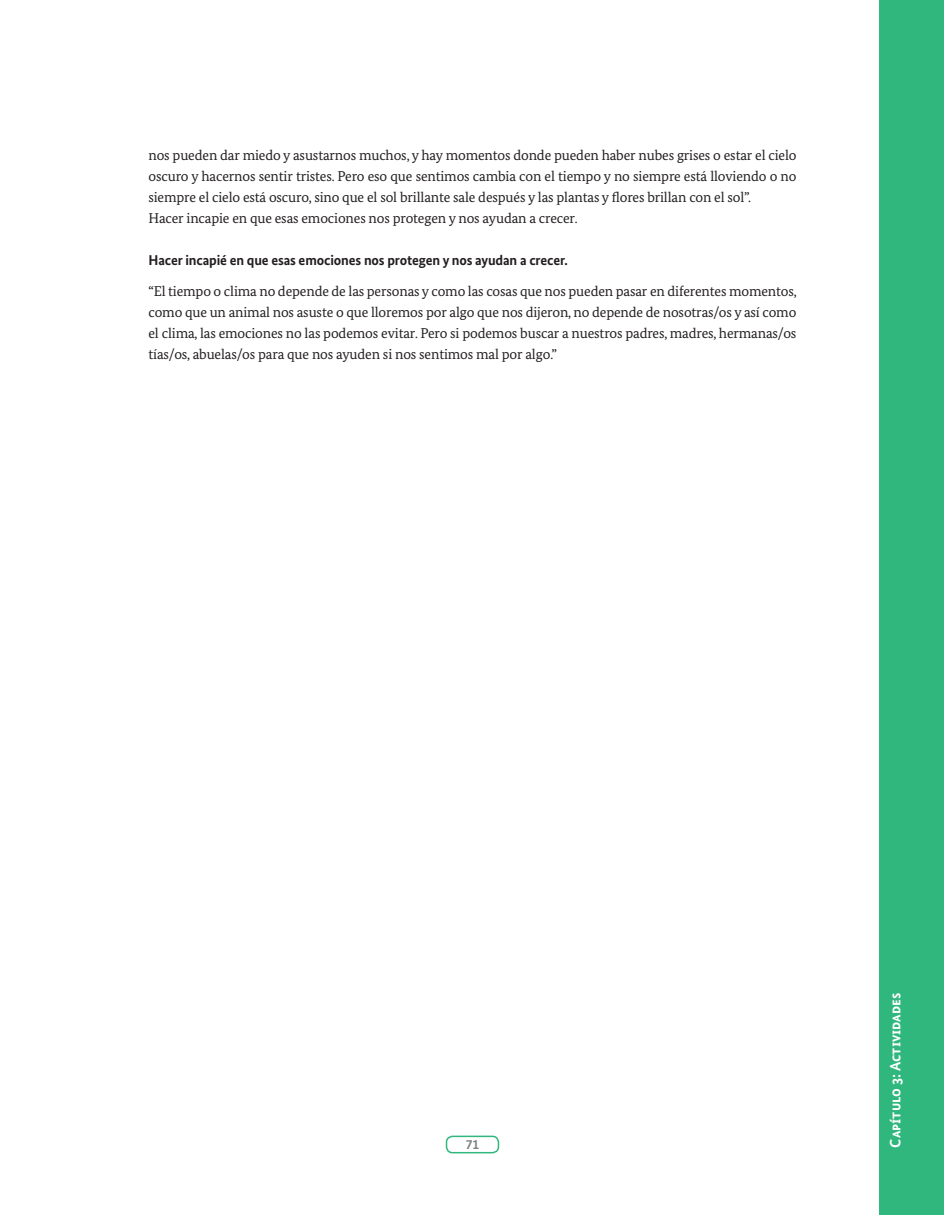
<style>
.page{position:relative;width:945px;height:1215px;background:#fff}
.page>*{position:absolute;margin:0;border:0;box-sizing:border-box;transform-origin:0 0}
.t1{font:700 15px "Bundes Sans";color:#fff}
.t2{font:14.25px/21px "Bundes Serif";letter-spacing:-.01em;color:#231f20}
.t3{font:700 14.25px "Bundes Sans";letter-spacing:-.01em;color:#231f20}
.t4{font:700 13.5px "Bundes Sans";color:#808285}
</style>
<div class="page">
<div style="left:879px;top:0;width:65px;height:1215px;background:#2fb77d"></div>
<div style="left:446px;top:1136px;width:53px;height:17px;border:2px solid #2fb77d;border-radius:6px"></div>
<p class="t2" style="left:148px;top:144px;width:650px">nos pueden dar miedo y asustarnos muchos, y hay momentos donde pueden haber nubes grises o estar el cielo oscuro y hacernos sentir tristes. Pero eso que sentimos cambia con el tiempo y no siempre está lloviendo o no siempre el cielo está oscuro, sino que el sol brillante sale después y las plantas y flores brillan con el sol”.<br>Hacer incapie en que esas emociones nos protegen y nos ayudan a crecer.</p>
<p class="t3" style="left:148px;top:251px;width:421px">Hacer incapié en que esas emociones nos protegen y nos ayudan a crecer.</p>
<p class="t2" style="left:148px;top:281px;width:650px;text-align:justify">“El tiempo o clima no depende de las personas y como las cosas que nos pueden pasar en diferentes momentos, como que un animal nos asuste o que lloremos por algo que nos dijeron, no depende de nosotras/os y así como el clima, las emociones no las podemos evitar. Pero si podemos buscar a nuestros padres, madres, hermanas/os tías/os, abuelas/os para que nos ayuden si nos sentimos mal por algo.”</p>
<p class="t4" style="left:466px;top:1136px;width:15px">71</p>
<p class="t1" style="left:886px;top:1148px;width:156px;rotate:-90deg">Capítulo 3: Actividades</p>
</div>
